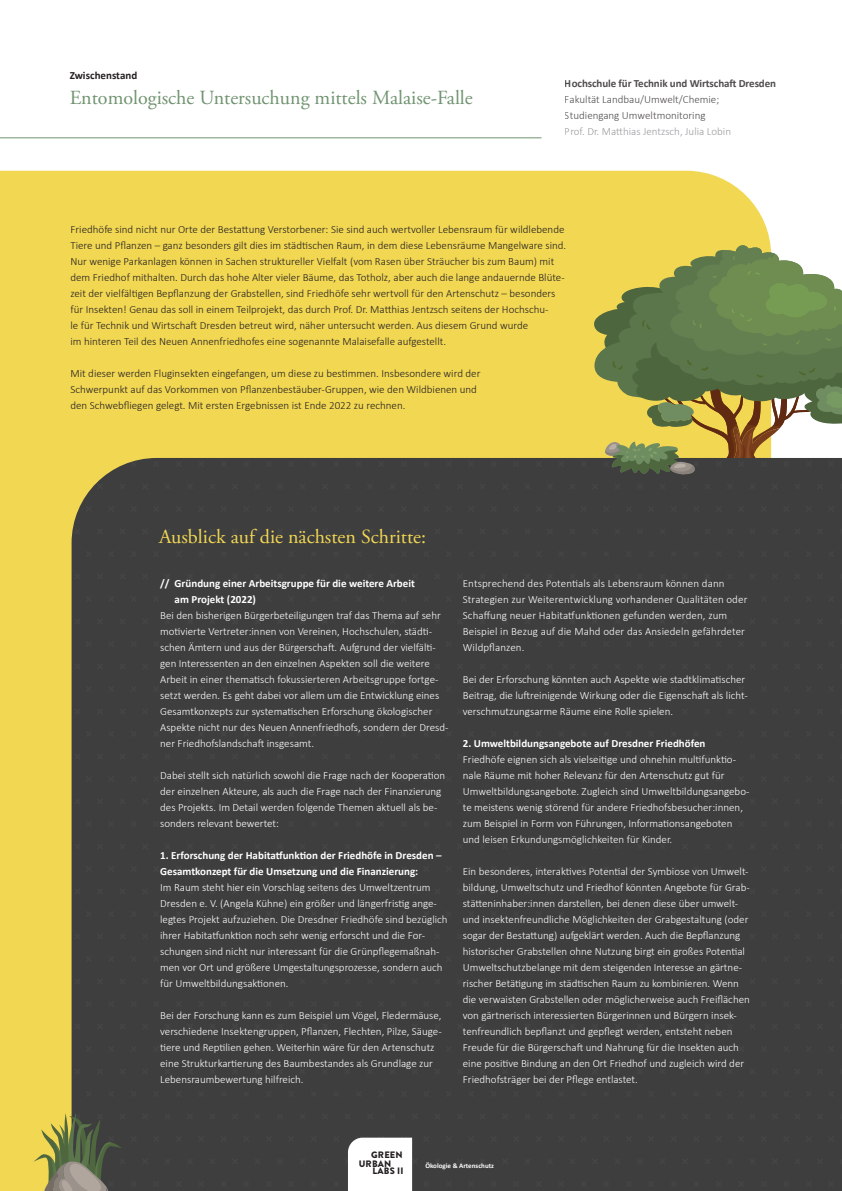
<style>
.page{position:relative;width:842px;height:1191px;background:#fff}
.page>*{position:absolute;margin:0;border:0;box-sizing:border-box;transform-origin:0 0}
.t1{font:20px "Adobe Garamond Pro";color:#709370}
.t2{font:20px "Adobe Garamond Pro";color:#f2d753}
.t3{font:300 11px/16px "Calibri";color:#fff}
.t4{font:300 11px/16px "Calibri";color:#231f20}
.t5{font:700 11px/16px "Calibri";color:#fff}
.t6{font:700 11px "Calibri";letter-spacing:-.01em;color:#231f20}
.t7{font:300 11px "Calibri";color:#808285}
.t8{font:900 9.3px/8.3px "Brandon Grotesque";letter-spacing:.02em;color:#231f20}
.t9{font:700 7px "Calibri";color:#fff}
</style>
<div class="page">
<div style="left:0;top:171px;width:771px;height:1020px;background:#f2d753"></div>
<div style="left:72px;top:458px;width:770px;height:733px;background:#3e3e3f"></div>
<div style="left:348px;top:1137px;width:64px;height:54px;background:#fff"></div>
<svg style="left:593px;top:244px;width:249px;height:230px;background:#8d955a"></svg>
<svg style="left:33px;top:1113px;width:88px;height:78px"></svg>
<hr style="left:0;top:137px;width:541px;height:1px;background:#709370">
<p class="t6" style="left:70px;top:68px;width:69px">Zwischenstand</p>
<h1 class="t1" style="left:70px;top:85px;width:405px">Entomologische Untersuchung mittels Malaise-Falle</h1>
<p class="t6" style="left:565px;top:76px;width:213px">Hochschule für Technik und Wirtschaft Dresden</p>
<p class="t4" style="left:565px;top:91px;width:156px">Fakultät Landbau/Umwelt/Chemie;<br>Studiengang Umweltmonitoring</p>
<p class="t7" style="left:565px;top:124px;width:168px">Prof. Dr. Matthias Jentzsch, Julia Lobin</p>
<p class="t4" style="left:70px;top:221px;width:497px">Friedhöfe sind nicht nur Orte der Bestattung Verstorbener: Sie sind auch wertvoller Lebensraum für wildlebende Tiere und Pflanzen – ganz besonders gilt dies im städtischen Raum, in dem diese Lebensräume Mangelware sind.<br>Nur wenige Parkanlagen können in Sachen struktureller Vielfalt (vom Rasen über Sträucher bis zum Baum) mit dem Friedhof mithalten. Durch das hohe Alter vieler Bäume, das Totholz, aber auch die lange andauernde Blüte&shy;zeit der vielfältigen Bepflanzung der Grabstellen, sind Friedhöfe sehr wertvoll für den Artenschutz – besonders für Insekten! Genau das soll in einem Teilprojekt, das durch Prof. Dr. Matthias Jentzsch seitens der Hochschu-<br>le für Technik und Wirtschaft Dresden betreut wird, näher untersucht werden. Aus diesem Grund wurde<br>im hinteren Teil des Neuen Annenfriedhofes eine sogenannte Malaisefalle aufgestellt.</p>
<p class="t4" style="left:70px;top:365px;width:412px">Mit dieser werden Fluginsekten eingefangen, um diese zu bestimmen. Insbesondere wird der<br>Schwerpunkt auf das Vorkommen von Pflanzenbestäuber-Gruppen, wie den Wildbienen und den Schwebfliegen gelegt. Mit ersten Ergebnissen ist Ende 2022 zu rechnen.</p>
<h1 class="t2" style="left:159px;top:525px;width:268px">Ausblick auf die nächsten Schritte:</h1>
<p class="t5" style="left:175px;top:574px;width:242px;text-indent:-14px">// Gründung einer Arbeitsgruppe für die weitere Arbeit am Projekt (2022)</p>
<p class="t3" style="left:160px;top:607px;width:290px">Bei den bisherigen Bürgerbeteiligungen traf das Thema auf sehr motivierte Vertreter:innen von Vereinen, Hochschulen, städti&shy;schen Ämtern und aus der Bürgerschaft. Aufgrund der vielfälti&shy;gen Interessenten an den einzelnen Aspekten soll die weitere Arbeit in einer thematisch fokussierteren Arbeitsgruppe fortge&shy;setzt werden. Es geht dabei vor allem um die Entwicklung eines Gesamtkonzepts zur systematischen Erforschung ökologischer Aspekte nicht nur des Neuen Annenfriedhofs, sondern der Dresd&shy;ner Friedhofslandschaft insgesamt.</p>
<p class="t3" style="left:160px;top:767px;width:287px">Dabei stellt sich natürlich sowohl die Frage nach der Kooperation der einzelnen Akteure, als auch die Frage nach der Finanzierung des Projekts. Im Detail werden folgende Themen aktuell als be&shy;sonders relevant bewertet:</p>
<p class="t5" style="left:160px;top:846px;width:283px">1. Erforschung der Habitatfunktion der Friedhöfe in Dresden –<br>Gesamtkonzept für die Umsetzung und die Finanzierung:</p>
<p class="t3" style="left:160px;top:879px;width:289px">Im Raum steht hier ein Vorschlag seitens des Umweltzentrum Dresden e. V. (Angela Kühne) ein größer und längerfristig ange&shy;legtes Projekt aufzuziehen. Die Dresdner Friedhöfe sind bezüglich ihrer Habitatfunktion noch sehr wenig erforscht und die For&shy;schungen sind nicht nur interessant für die Grünpflegemaßnah&shy;men vor Ort und größere Umgestaltungsprozesse, sondern auch für Umweltbildungsaktionen.</p>
<p class="t3" style="left:160px;top:1007px;width:283px">Bei der Forschung kann es zum Beispiel um Vögel, Fledermäuse, verschiedene Insektengruppen, Pflanzen, Flechten, Pilze, Säuge&shy;tiere und Reptilien gehen. Weiterhin wäre für den Artenschutz eine Strukturkartierung des Baumbestandes als Grundlage zur Lebensraumbewertung hilfreich.</p>
<p class="t3" style="left:463px;top:575px;width:286px">Entsprechend des Potentials als Lebensraum können dann Strategien zur Weiterentwicklung vorhandener Qualitäten oder Schaffung neuer Habitatfunktionen gefunden werden, zum Beispiel in Bezug auf die Mahd oder das Ansiedeln gefährdeter Wildpflanzen.</p>
<p class="t3" style="left:463px;top:671px;width:286px">Bei der Erforschung könnten auch Aspekte wie stadtklimatischer<br>Beitrag, die luftreinigende Wirkung oder die Eigenschaft als licht&shy;verschmutzungsarme Räume eine Rolle spielen.</p>
<p class="t5" style="left:463px;top:734px;width:244px">2. Umweltbildungsangebote auf Dresdner Friedhöfen</p>
<p class="t3" style="left:463px;top:751px;width:288px">Friedhöfe eignen sich als vielseitige und ohnehin multifunktio&shy;nale Räume mit hoher Relevanz für den Artenschutz gut für Umweltbildungsangebote. Zugleich sind Umweltbildungsangebo&shy;te meistens wenig störend für andere Friedhofsbesucher:innen, zum Beispiel in Form von Führungen, Informationsangeboten und leisen Erkundungsmöglichkeiten für Kinder.</p>
<p class="t3" style="left:463px;top:863px;width:289px">Ein besonderes, interaktives Potential der Symbiose von Umwelt&shy;bildung, Umweltschutz und Friedhof könnten Angebote für Grab&shy;stätteninhaber:innen darstellen, bei denen diese über umwelt&shy;und insektenfreundliche Möglichkeiten der Grabgestaltung (oder sogar der Bestattung) aufgeklärt werden. Auch die Bepflanzung historischer Grabstellen ohne Nutzung birgt ein großes Potential Umweltschutzbelange mit dem steigenden Interesse an gärtne&shy;rischer Betätigung im städtischen Raum zu kombinieren. Wenn die verwaisten Grabstellen oder möglicherweise auch Freiflächen von gärtnerisch interessierten Bürgerinnen und Bürgern insek&shy;tenfreundlich bepflanzt und gepflegt werden, entsteht neben Freude für die Bürgerschaft und Nahrung für die Insekten auch eine positive Bindung an den Ort Friedhof und zugleich wird der Friedhofsträger bei der Pflege entlastet.</p>
<p class="t8" style="left:359px;top:1151px;width:46px;text-indent:13px">GREEN<br>URBAN</p>
<p class="t8" style="left:372px;top:1167px;width:33px">LABS II</p>
<p class="t9" style="left:425px;top:1161px;width:70px">Ökologie &amp; Artenschutz</p>
</div>
